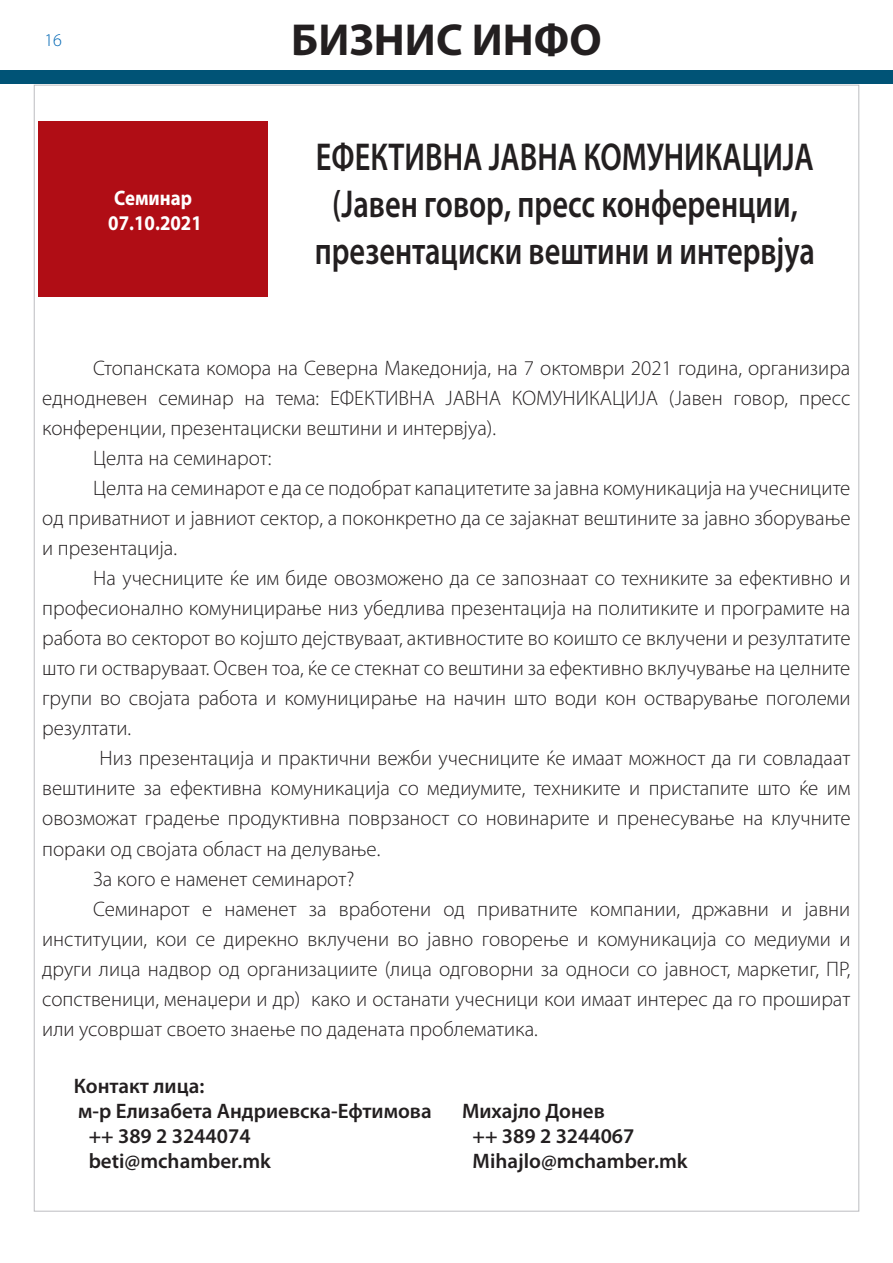
<style>
.page{position:relative;width:893px;height:1263px;background:#fff}
.page>*{position:absolute;margin:0;border:0;box-sizing:border-box;transform-origin:0 0}
.t1{font:700 45px "Myriad Pro";color:#231f20}
.t2{font:600 39px/46.8px "Myriad Pro";color:#231f20;text-align:center;scale:.78 1}
.t3{font:300 21px "Myriad Pro";color:#231f20}
.t4{font:600 21px "Myriad Pro";color:#231f20}
.t5{font:700 21px/25.2px "Myriad Pro";color:#fff;scale:.9 1}
.t6{font:300 18px "Myriad Pro";color:#0167b4}
</style>
<div class="page">
<div style="left:0;top:70px;width:893px;height:14px;background:#005376"></div>
<div style="left:38px;top:122px;width:230px;height:175px;background:#b00d15"></div>
<p class="t6" style="left:44px;top:30px;width:19px">16</p>
<h1 class="t1" style="left:291px;top:11px;width:312px">БИЗНИС ИНФО</h1>
<p class="t5" style="left:108px;top:184px;width:106px">Семинар<br>07.10.2021</p>
<h2 class="t2" style="left:315px;top:133px;width:643px">ЕФЕКТИВНА ЈАВНА КОМУНИКАЦИЈА (Jавен говор, пресс конференции, презентациски вештини и интервјуa</h2>
<p class="t3" style="left:93px;top:356px;width:759px">Стопанската комора на Северна Македонија, на 7 октомври 2021 година, организира</p>
<p class="t3" style="left:42px;top:386px;width:810px">еднодневен семинар на тема: ЕФЕКТИВНА ЈАВНА КОМУНИКАЦИЈА (Jавен говор, пресс</p>
<p class="t3" style="left:42px;top:416px;width:455px">конференции, презентациски вештини и интервјуa).</p>
<p class="t3" style="left:93px;top:446px;width:180px">Целта на семинарот:</p>
<p class="t3" style="left:93px;top:476px;width:759px">Целта на семинарот е да се подобрат капацитетите за јавна комуникација на учесниците</p>
<p class="t3" style="left:42px;top:506px;width:810px">од приватниот и јавниот сектор, а поконкретно да се зајакнат вештините за јавно зборување</p>
<p class="t3" style="left:42px;top:536px;width:136px">и презентација.</p>
<p class="t3" style="left:93px;top:566px;width:759px">На учесниците ќе им биде овозможено да се запознаат со техниките за ефективно и</p>
<p class="t3" style="left:42px;top:596px;width:810px">професионално комуницирање низ убедлива презентација на политиките и програмите на</p>
<p class="t3" style="left:42px;top:626px;width:810px">работа во секторот во којшто дејствуваат, активностите во коишто се вклучени и резултатите</p>
<p class="t3" style="left:42px;top:656px;width:810px">што ги остваруваат. Освен тоа, ќе се стекнат со вештини за ефективно вклучување на целните</p>
<p class="t3" style="left:42px;top:686px;width:810px">групи во својата работа и комуницирање на начин што води кон остварување поголеми</p>
<p class="t3" style="left:42px;top:716px;width:91px">резултати.</p>
<p class="t3" style="left:100px;top:746px;width:752px">Низ презентација и практични вежби учесниците ќе имаат можност да ги совладаат</p>
<p class="t3" style="left:42px;top:776px;width:810px">вештините за ефективна комуникација со медиумите, техниките и пристапите што ќе им</p>
<p class="t3" style="left:42px;top:806px;width:810px">овозможат градење продуктивна поврзаност со новинарите и пренесување на клучните</p>
<p class="t3" style="left:42px;top:836px;width:340px">пораки од својата област на делување.</p>
<p class="t3" style="left:93px;top:866px;width:263px">За кого е наменет семинарот?</p>
<p class="t3" style="left:93px;top:896px;width:759px">Семинарот е наменет за вработени од приватните компании, државни и јавни</p>
<p class="t3" style="left:42px;top:926px;width:810px">институции, кои се дирекно вклучени во јавно говорење и комуникација со медиуми и</p>
<p class="t3" style="left:42px;top:956px;width:810px">други лица надвор од организациите (лица одговорни за односи со јавност, маркетиг, ПР,</p>
<p class="t3" style="left:42px;top:986px;width:810px">сопственици, менаџери и др) како и останати учесници кои имаат интерес да го прошират</p>
<p class="t3" style="left:42px;top:1016px;width:497px">или усовршат своето знаење по дадената проблематика.</p>
<p class="t4" style="left:74px;top:1072px;width:132px">Контакт лица:</p>
<p class="t4" style="left:78px;top:1097px;width:355px">м-р Елизабета Андриевска-Ефтимова</p>
<p class="t4" style="left:74px;top:1123px;width:178px">✆ ++ 389 2 3244074</p>
<p class="t4" style="left:89px;top:1148px;width:184px">beti@mchamber.mk</p>
<p class="t4" style="left:462px;top:1097px;width:144px">Михајло Донев</p>
<p class="t4" style="left:458px;top:1123px;width:178px">✆ ++ 389 2 3244067</p>
<p class="t4" style="left:473px;top:1148px;width:216px">Mihajlo@mchamber.mk</p>
</div>
